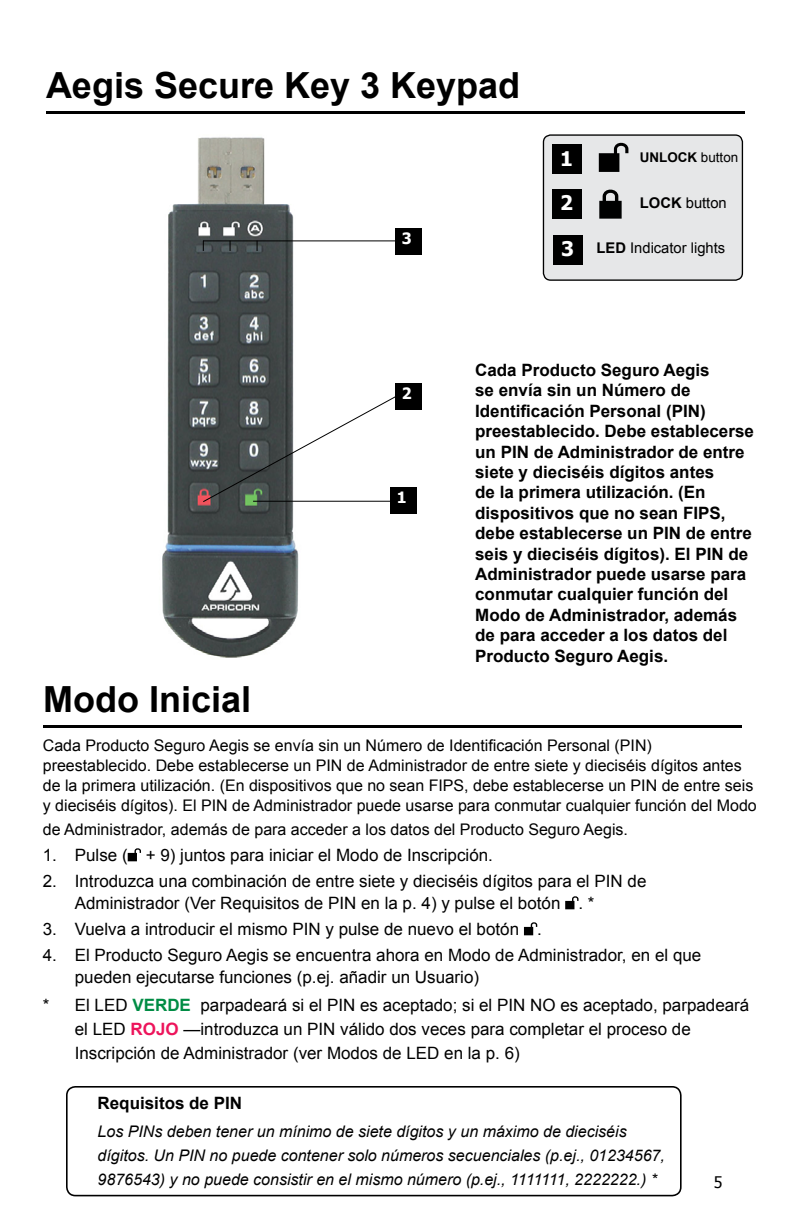
<style>
.page{position:relative;width:792px;height:1224px;background:#fff}
.page>*{position:absolute;margin:0;border:0;box-sizing:border-box;transform-origin:0 0}
.t1{font:700 36px "Arial";color:#000}
.t2{font:700 20.2px/44.2px "Tahoma";color:#fff}
.t3{font:17px/22px "Arial";color:#000}
.t4{font:700 17px/20.4px "Arial";color:#000}
.t5{font:16px/20px "Arial";color:#000}
.t6{font:italic 16px/24px "Arial";color:#000}
.t7{font:16px "Tahoma";color:#000}
.t8{font:700 15.6px "Tahoma";color:#fff}
.t9{font:14.8px "Arial";color:#000}
.t10{font:700 13.4px "Arial";color:#000}
.s1{font-weight:400}
.s2{font-weight:700}
.s3{font-weight:700;color:#008c44}
.s4{font-weight:700;color:#ed145b}
</style>
<div class="page">
<div style="left:543px;top:135px;width:199px;height:145px;background:#e6e7e8;border-radius:7px"></div>
<div style="left:543px;top:134px;width:200px;height:147px;border:1px solid #000;border-radius:7px"></div>
<div style="left:554px;top:235px;width:29px;height:29px;background:#000"></div>
<div style="left:553px;top:145px;width:29px;height:29px;background:#000"></div>
<div style="left:553px;top:189px;width:29px;height:29px;background:#000"></div>
<svg style="left:599px;top:142px;width:29px;height:30px"></svg>
<svg style="left:599px;top:189px;width:23px;height:30px"></svg>
<svg style="left:128px;top:848px;width:13px;height:13px"></svg>
<svg style="left:565px;top:896px;width:14px;height:13px"></svg>
<svg style="left:524px;top:922px;width:13px;height:13px"></svg>
<hr style="left:43px;top:725px;width:698px;height:3px;background:#000">
<hr style="left:46px;top:111px;width:698px;height:3px;background:#000">
<div style="left:66px;top:1086px;width:616px;height:110px;border:2px solid #000;border-radius:9px"></div>
<img style="left:162px;top:137px;width:221px;height:521px">
<div style="left:395px;top:228px;width:26px;height:26px;background:#000"></div>
<hr style="left:203px;top:240px;width:196px;height:1px;background:#000">
<div style="left:395px;top:384px;width:26px;height:26px;background:#000"></div>
<svg style="left:202px;top:392px;width:201px;height:111px"></svg>
<div style="left:390px;top:488px;width:26px;height:26px;background:#000"></div>
<hr style="left:253px;top:501px;width:137px;height:1px;background:#000">
<h1 class="t1" style="left:46px;top:62px;width:476px">Aegis Secure Key 3 Keypad</h1>
<p class="t8" style="left:402px;top:227px;width:11px">3</p>
<p class="t2" style="left:560px;top:135px;width:14px">1<br>2</p>
<p class="t10" style="left:640px;top:149px;width:100px">UNLOCK <span class="s1">button</span></p>
<p class="t9" style="left:597px;top:239px;width:130px"><span class="s2">LED</span> Indicator lights</p>
<p class="t9" style="left:640px;top:193px;width:88px"><span class="s2">LOCK</span> button</p>
<p class="t2" style="left:561px;top:226px;width:14px">3</p>
<p class="t8" style="left:402px;top:382px;width:11px">2</p>
<p class="t8" style="left:397px;top:486px;width:11px">1</p>
<p class="t4" style="left:475px;top:360px;width:280px">Cada Producto Seguro Aegis<br>se envía sin un Número de<br>Identificación Personal (PIN) preestablecido. Debe establecerse un PIN de Administrador de entre siete y dieciséis dígitos antes<br>de la primera utilización. (En dispositivos que no sean FIPS, debe establecerse un PIN de entre seis y dieciséis dígitos). El PIN de<br>Administrador puede usarse para conmutar cualquier función del<br>Modo de Administrador, además de para acceder a los datos del<br>Producto Seguro Aegis.</p>
<h1 class="t1" style="left:43px;top:676px;width:210px">Modo Inicial</h1>
<p class="t5" style="left:43px;top:736px;width:716px">Cada Producto Seguro Aegis se envía sin un Número de Identificación Personal (PIN) preestablecido. Debe establecerse un PIN de Administrador de entre siete y dieciséis dígitos antes de la primera utilización. (En dispositivos que no sean FIPS, debe establecerse un PIN de entre seis y dieciséis dígitos). El PIN de Administrador puede usarse para conmutar cualquier función del Modo</p>
<p class="t5" style="left:43px;top:820px;width:587px">de Administrador, además de para acceder a los datos del Producto Seguro Aegis.</p>
<p class="t3" style="left:43px;top:845px;width:452px">1. Pulse ( + 9) juntos para iniciar el Modo de Inscripción.</p>
<p class="t3" style="left:75px;top:871px;width:573px;text-indent:-32px">2. Introduzca una combinación de entre siete y dieciséis dígitos para el PIN de<br>Administrador (Ver Requisitos de PIN en la p. 4) y pulse el botón . *</p>
<p class="t3" style="left:43px;top:919px;width:501px">3. Vuelva a introducir el mismo PIN y pulse de nuevo el botón .</p>
<p class="t3" style="left:75px;top:945px;width:628px;text-indent:-32px">4. El Producto Seguro Aegis se encuentra ahora en Modo de Administrador, en el que pueden ejecutarse funciones (p.ej. añadir un Usuario)</p>
<p class="t3" style="left:75px;top:994px;width:676px;line-height:24px;text-indent:-32px">* El LED <span class="s3">VERDE</span> parpadeará si el PIN es aceptado; si el PIN NO es aceptado, parpadeará el LED <span class="s4">ROJO</span> —introduzca un PIN válido dos veces para completar el proceso de<br>Inscripción de Administrador (ver Modos de LED en la p. 6)</p>
<p class="t4" style="left:98px;top:1094px;width:146px">Requisitos de PIN</p>
<p class="t6" style="left:98px;top:1120px;width:569px">Los PINs deben tener un mínimo de siete dígitos y un máximo de dieciséis dígitos. Un PIN no puede contener solo números secuenciales (p.ej., 01234567,<br>9876543) y no puede consistir en el mismo número (p.ej., 1111111, 2222222.) *</p>
<p class="t7" style="left:714px;top:1171px;width:10px">5</p>
</div>
